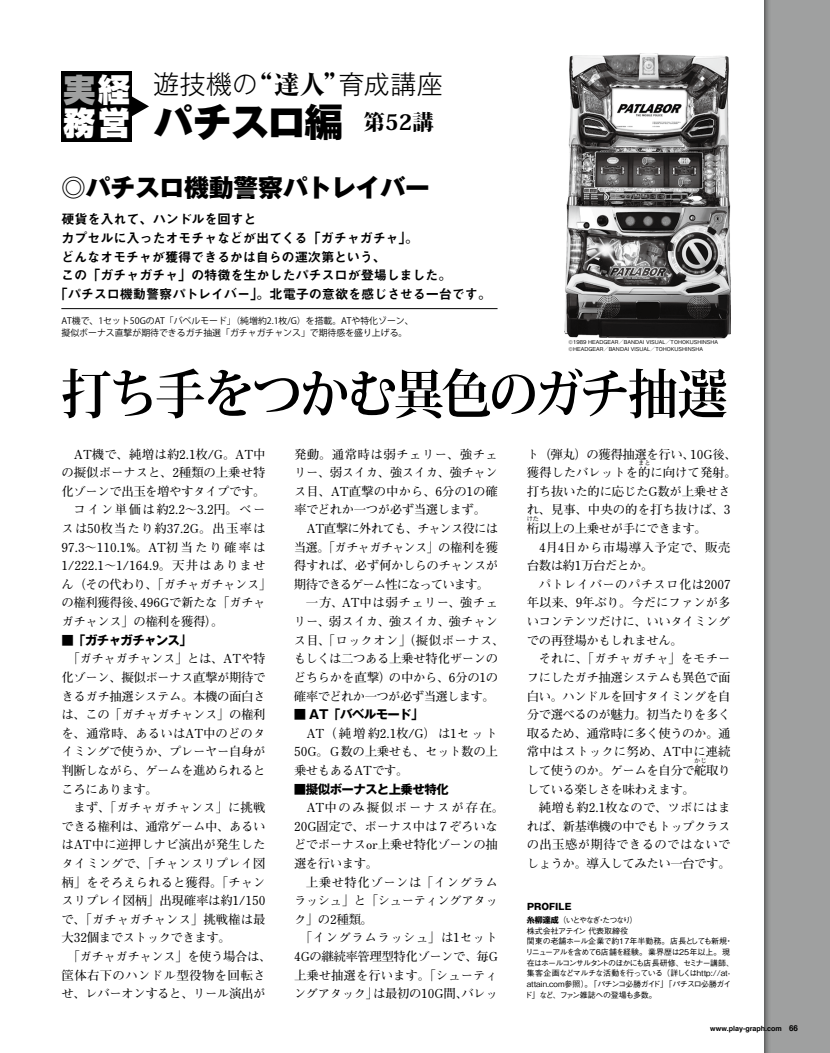
<style>
.page{position:relative;width:830px;height:1053px;background:#fff}
.page>*{position:absolute;margin:0;border:0;box-sizing:border-box;transform-origin:0 0}
.t1{font:700 53.12px "Koz Min Pro";letter-spacing:-.065em;color:#000;scale:.95 1}
.t2{font:800 39px "Gothic MB101 Pro";letter-spacing:-.035em;color:#000}
.t3{font:900 31.88px/33.5px "Shin Go Pro";color:#fff}
.t4{font:300 25.75px "Gothic MB101 Pro";letter-spacing:.02em;color:#000}
.t5{font:800 25.75px "Ryumin Pro";color:#000}
.t6{font:800 24.75px "Gothic MB101 Pro";letter-spacing:-.005em;color:#000}
.t7{font:800 21.25px "Koz Min Pro";color:#000}
.t8{font:13.25px "Midashi Go Pro MB31";letter-spacing:-.025em;color:#000}
.t9{font:700 12.38px/18.6px "Futo Min A101 Pro";letter-spacing:-.02em;color:#000;text-align:justify}
.t10{font:700 12.38px "Futo Min A101 Pro";color:#000}
.t11{font:700 12.38px "Futo Min A101 Pro";letter-spacing:.04em;color:#000}
.t12{font:700 12.38px "Futo Min A101 Pro";letter-spacing:.03em;color:#000}
.t13{font:700 12.38px/18.6px "Futo Min A101 Pro";letter-spacing:.01em;color:#000}
.t14{font:700 12.38px "Futo Min A101 Pro";letter-spacing:-.06em;color:#000}
.t15{font:700 12.38px "Gothic MB101 Pro";letter-spacing:-.045em;color:#000}
.t16{font:700 12.38px/18.6px "Futo Min A101 Pro";letter-spacing:-.05em;color:#000}
.t17{font:700 12.38px "Futo Min A101 Pro";letter-spacing:.085em;color:#000}
.t18{font:700 12.38px "Futo Min A101 Pro";letter-spacing:.17em;color:#000}
.t19{font:700 12.38px "Futo Min A101 Pro";letter-spacing:.09em;color:#000}
.t20{font:700 12.38px "Futo Min A101 Pro";letter-spacing:.115em;color:#000}
.t21{font:700 12.38px "Futo Min A101 Pro";letter-spacing:-.085em;color:#000}
.t22{font:700 12.38px "Futo Min A101 Pro";letter-spacing:.02em;color:#000}
.t23{font:8.88px/12px "Koz Go Pro";color:#000}
.t24{font:800 8.88px "Gothic MB101 Pro";color:#000}
.t25{font:700 8.12px "Helvetica";color:#000}
.t26{font:500 8px/10.6px "Gothic BBB Pro";letter-spacing:-.065em;color:#000}
.t27{font:500 8px "Gothic BBB Pro";letter-spacing:-.14em;color:#000}
.t28{font:500 8px/10.6px "Gothic BBB Pro";color:#000}
.t29{font:700 7.12px "Helvetica";color:#000}
.t30{font:700 6.25px "Futo Min A101 Pro";color:#000}
.t31{font:500 5.38px/7.1px "Gothic BBB Pro";color:#000}
.s1{color:#9fa0a0}
.s2{font-family:"Shin Go Pro";font-weight:700}
</style>
<div class="page">
<div style="left:0;top:0;width:829px;height:1052px;background:#9fa0a0"></div>
<div style="left:0;top:0;width:763px;height:1052px;background:#fff"></div>
<div style="left:61px;top:71px;width:71px;height:71px;background:#000"></div>
<svg style="left:132px;top:96px;width:17px;height:20px"></svg>
<img style="left:564px;top:54px;width:166px;height:285px">
<hr style="left:61px;top:308px;width:436px;height:1px;background:#000">
<h3 class="t5" style="left:247px;top:64px;width:104px">“達人”</h3>
<h3 class="t3" style="left:64px;top:70px;width:68px"><span class="s1">実</span>経務営</h3>
<h3 class="t4" style="left:338px;top:62px;width:105px">育成講座</h3>
<h3 class="t4" style="left:153px;top:62px;width:106px">遊技機の</h3>
<h2 class="t2" style="left:154px;top:90px;width:191px">パチスロ編</h2>
<h3 class="t7" style="left:364px;top:107px;width:71px">第52講</h3>
<h3 class="t6" style="left:61px;top:167px;width:370px">◎パチスロ機動警察パトレイバー</h3>
<p class="t8" style="left:61px;top:209px;width:197px">硬貨を入れて、ハンドルを回すと</p>
<p class="t8" style="left:61px;top:227px;width:358px">カプセルに入ったオモチャなどが出てくる「ガチャガチャ。「</p>
<p class="t8" style="left:61px;top:246px;width:326px">どんなオモチャが獲得できるかは自らの運次第という、</p>
<p class="t8" style="left:61px;top:264px;width:392px">この「ガチャガチャ」の特徴を生かしたパチスロが登場しました。</p>
<p class="t8" style="left:55px;top:283px;width:438px">「パチスロ機動警察パトレイバー」。北電子の意欲を感じさせる一台です。</p>
<p class="t23" style="left:62px;top:315px;width:353px">AT機で、1セット50GのAT「バベルモード」（純増約2.1枚 G/ ）を搭載。ATや特化ゾーン、擬似ボーナス直撃が期待できるガチ抽選「ガチャガチャンス」で期待感を盛り上げる。</p>
<p class="t31" style="left:568px;top:338px;width:151px">©1989 HEADGEAR／BANDAI VISUAL／TOHOKUSHINSHA ©HEADGEAR／BANDAI VISUAL／TOHOKUSHINSHA</p>
<h1 class="t1" style="left:61px;top:355px;width:702px">打ち手をつかむ異色のガチ抽選</h1>
<p class="t10" style="left:74px;top:444px;width:193px">AT機で、純増は約2.1枚 G/ 。AT中</p>
<p class="t9" style="left:61px;top:461px;width:205px">の擬似ボーナスと、2種類の上乗せ特</p>
<p class="t9" style="left:61px;top:480px;width:205px">化ゾーンで出玉を増やすタイプです。</p>
<p class="t20" style="left:73px;top:500px;width:193px">コイン単価は約2.2〜3.2円。ベー</p>
<p class="t19" style="left:61px;top:518px;width:205px">スは50枚当たり約37.2G。出玉率は</p>
<p class="t18" style="left:61px;top:537px;width:205px">97.3〜110.1%。AT初当たり確率は</p>
<p class="t17" style="left:61px;top:556px;width:205px">1/222.1〜1/164.9。天井はありませ</p>
<p class="t9" style="left:61px;top:573px;width:211px">ん（その代わり、「ガチャガチャンス「</p>
<p class="t9" style="left:140px;top:592px;width:127px">496Gで新たな「ガチャ</p>
<p class="t9" style="left:61px;top:592px;width:163px">の権利獲得後、<br>ガチャンス」の権利を獲得。(</p>
<p class="t15" style="left:61px;top:629px;width:132px">■「ガチャガチャンス「</p>
<p class="t9" style="left:61px;top:647px;width:205px;text-indent:6px">「ガチャガチャンス」とは、ATや特化ゾーン、擬似ボーナス直撃が期待できるガチ抽選システム。本機の面白さは、この「ガチャガチャンス」の権利を、通常時、あるいはAT中のどのタイミングで使うか、プレーヤー自身が判断しながら、ゲームを進められるところにあります。</p>
<p class="t10" style="left:73px;top:797px;width:193px">まず、「ガチャガチャンス」に挑戦</p>
<p class="t9" style="left:61px;top:815px;width:205px">できる権利は、通常ゲーム中、あるい</p>
<p class="t10" style="left:61px;top:835px;width:205px">はAT中に逆押しナビ演出が発生した</p>
<p class="t10" style="left:61px;top:853px;width:205px">タイミングで、「チャンスリプレイ図</p>
<p class="t10" style="left:61px;top:872px;width:205px">柄」をそろえられると獲得。「チャン</p>
<p class="t9" style="left:61px;top:889px;width:205px">スリプレイ図柄」出現確率は約1/150</p>
<p class="t10" style="left:61px;top:909px;width:205px">で、「ガチャガチャンス」挑戦権は最</p>
<p class="t9" style="left:61px;top:926px;width:171px">大32個までストックできます。</p>
<p class="t9" style="left:67px;top:945px;width:206px">「ガチャガチャンス」を使う場合は、</p>
<p class="t12" style="left:61px;top:965px;width:205px">筐体右下のハンドル型役物を回転さ</p>
<p class="t9" style="left:61px;top:982px;width:205px">せ、レバーオンすると、リール演出が</p>
<p class="t11" style="left:294px;top:444px;width:205px">発動。通常時は弱チェリー、強チェ</p>
<p class="t9" style="left:294px;top:461px;width:205px">リー、弱スイカ、強スイカ、強チャン</p>
<p class="t13" style="left:294px;top:480px;width:205px">ス目、AT直撃の中から、6分の1の確</p>
<p class="t9" style="left:294px;top:499px;width:193px">率でどれか一つが必ず当選しまず。</p>
<p class="t14" style="left:306px;top:518px;width:193px">AT直撃に外れても、チャンス役には</p>
<p class="t14" style="left:293px;top:537px;width:206px">当選。「ガチャガチャンス」の権利を獲</p>
<p class="t9" style="left:294px;top:554px;width:206px">得すれば、必ず何かしらのチャンスが</p>
<p class="t21" style="left:294px;top:574px;width:197px">期待できるゲーム性になっています。</p>
<p class="t11" style="left:306px;top:593px;width:194px">一方、AT中は弱チェリー、強チェ</p>
<p class="t9" style="left:293px;top:610px;width:206px">リー、弱スイカ、強スイカ、強チャン</p>
<p class="t12" style="left:294px;top:630px;width:212px">ス目、「ロックオン」（擬似ボーナス、</p>
<p class="t9" style="left:293px;top:647px;width:206px">もしくは二つある上乗せ特化ザーンの</p>
<p class="t9" style="left:388px;top:666px;width:111px">の中から、6分のの1</p>
<p class="t16" style="left:293px;top:666px;width:202px">どちらかを直撃）<br>確率でどれか一つが必ず当選します。</p>
<p class="t15" style="left:294px;top:704px;width:131px">■ AT「バベルモード「</p>
<p class="t9" style="left:294px;top:722px;width:205px;text-indent:12px">AT（純増約2.1枚 G/ ）は1セット50G。Ｇ数の上乗せも、セット数の上乗せもあるATです。</p>
<p class="t15" style="left:294px;top:778px;width:156px">■擬似ボーナスと上乗せ特化</p>
<p class="t9" style="left:294px;top:796px;width:211px;text-align:left;text-indent:12px">AT中のみ擬似ボーナスが存在。<br>20G固定で、ボーナス中は７ぞろいなどでボーナスor上乗せ特化ゾーンの抽選を行います。</p>
<p class="t11" style="left:306px;top:872px;width:193px">上乗せ特化ゾーンは「イングラム</p>
<p class="t9" style="left:294px;top:889px;width:205px">ラッシュ」と「シューティングアタッ</p>
<p class="t9" style="left:294px;top:908px;width:80px">ク」の2種類。</p>
<p class="t11" style="left:300px;top:928px;width:199px">「イングラムラッシュ」は1セット</p>
<p class="t9" style="left:294px;top:945px;width:205px">4Gの継続率管理型特化ゾーンで、毎G</p>
<p class="t10" style="left:294px;top:965px;width:205px">上乗せ抽選を行います。「シューティ</p>
<p class="t9" style="left:373px;top:982px;width:126px">は最初の10G間バレッ</p>
<p class="t9" style="left:455px;top:982px;width:14px">、</p>
<p class="t9" style="left:294px;top:982px;width:86px">ングアタック」</p>
<p class="t9" style="left:526px;top:443px;width:211px">ト（弾丸）の獲得抽選を行い、<br>獲得したバレットを的に向けて発射。</p>
<p class="t9" style="left:689px;top:443px;width:48px">10G後、</p>
<p class="t30" style="left:637px;top:458px;width:14px">まと</p>
<p class="t9" style="left:526px;top:480px;width:205px">打ち抜いた的に応じたG数が上乗せされ、見事、中央の的を打ち抜けば、3桁以上の上乗せが手にできます。</p>
<p class="t30" style="left:526px;top:514px;width:14px">けた</p>
<p class="t13" style="left:526px;top:536px;width:205px;text-indent:12px">月4 4日から市場導入予定で、販売台数は約1万台だとか。</p>
<p class="t9" style="left:526px;top:573px;width:205px;text-indent:12px">パトレイバーのパチスロ化は2007年以来、9年ぶり。今だにファンが多いコンテンツだけに、いいタイミングでの再登場かもしれません。</p>
<p class="t9" style="left:526px;top:647px;width:205px;text-indent:12px">それに、「ガチャガチャ」をモチーフにしたガチ抽選システムも異色で面白い。ハンドルを回すタイミングを自分で選べるのが魅力。初当たりを多く取るため、通常時に多く使うのか。通常中はストックに努め、AT中に連続して使うのか。ゲームを自分で舵取り</p>
<p class="t30" style="left:694px;top:756px;width:14px">かじ</p>
<p class="t9" style="left:526px;top:778px;width:169px">している楽しさを味わえます。</p>
<p class="t22" style="left:538px;top:797px;width:193px">純増も約2.1枚なので、ツボにはま</p>
<p class="t9" style="left:526px;top:815px;width:205px">れば、新基準機の中でもトップクラス</p>
<p class="t12" style="left:526px;top:835px;width:205px">の出玉感が期待できるのではないで</p>
<p class="t9" style="left:526px;top:852px;width:205px">しょうか。導入してみたい一台です。</p>
<p class="t24" style="left:527px;top:899px;width:46px">PROFILE</p>
<p class="t27" style="left:526px;top:913px;width:105px"><span class="s2">糸柳達成</span>（いとやなぎたつなり</p>
<p class="t26" style="left:629px;top:913px;width:9px">(</p>
<p class="t28" style="left:526px;top:913px;width:103px;text-indent:71px">・<br>株式会社アテイン代表取締役</p>
<p class="t26" style="left:525px;top:934px;width:210px">関東の老舗ホール企業で約17年半勤務。店長としても新規リニューアルを含めて6店舗を経験。業界歴は25年以上。現在はホールコンサルタントのほかにも店長研修、セミナー講師、</p>
<p class="t26" style="left:526px;top:977px;width:206px">attain.com参照）。「パチンコ必勝ガイド」「パチスロ必勝ガイ</p>
<p class="t26" style="left:724px;top:934px;width:9px">・</p>
<p class="t26" style="left:526px;top:966px;width:205px">集客企画などマルチな活動を行っている（詳しくはhttp://at-</p>
<p class="t26" style="left:524px;top:988px;width:134px">ド」など、ファン雑誌への登場も多数。</p>
<p class="t25" style="left:788px;top:1021px;width:11px">66</p>
<p class="t29" style="left:710px;top:1022px;width:73px">www.play-graph.com</p>
</div>
